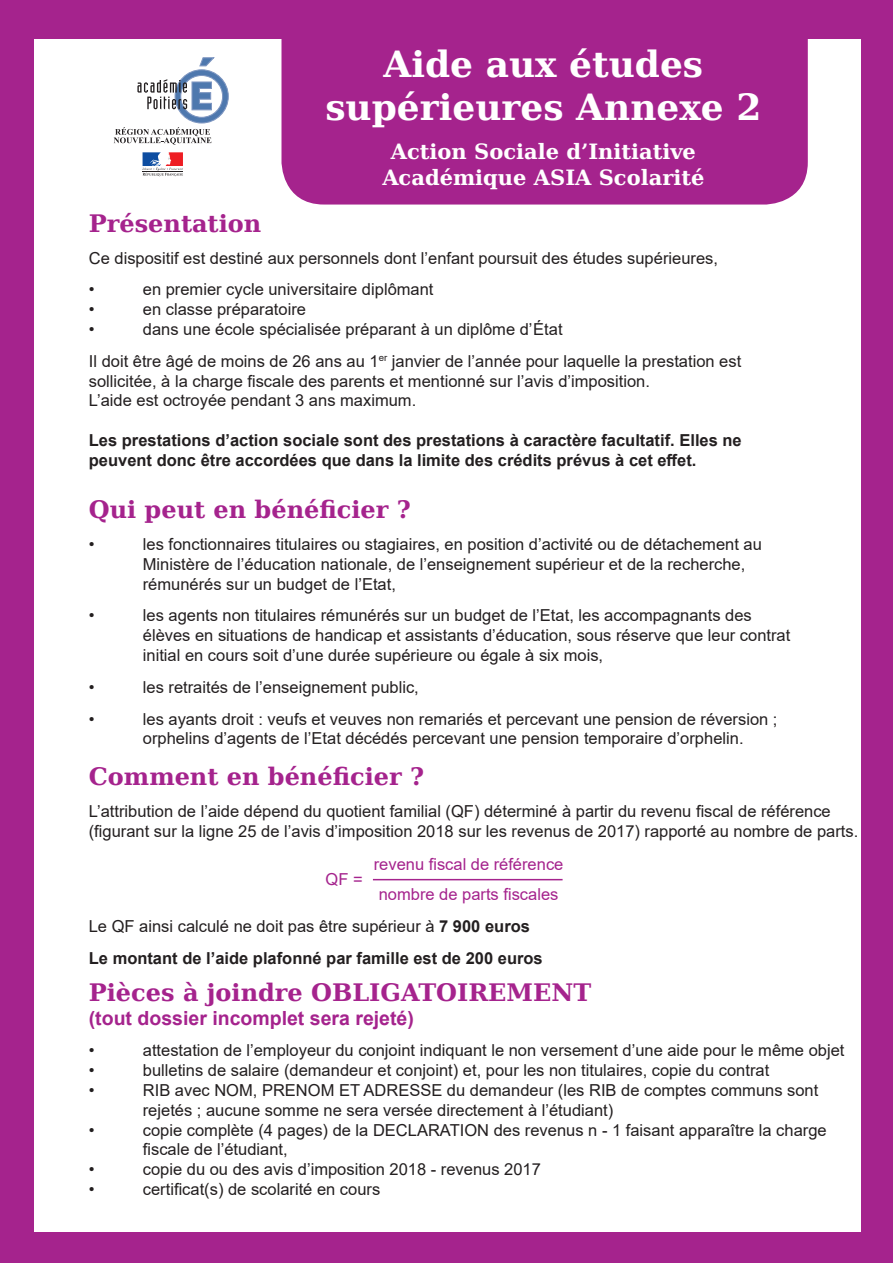
<style>
.page{position:relative;width:893px;height:1263px;background:#a5238d}
.page>*{position:absolute;margin:0;border:0;box-sizing:border-box;transform-origin:0 0}
.t1{font:700 36px/43.2px "DejaVu Serif";color:#fff;text-align:center}
.t2{font:700 24px "DejaVu Serif";color:#a5238d}
.t3{font:700 21px/25.2px "DejaVu Serif";color:#fff;text-align:center}
.t4{font:700 19.5px "Arial";color:#a5238d}
.t5{font:16.5px/19.8px "Arial";color:#231f20}
.t6{font:700 16.5px/19.8px "Arial";color:#231f20}
.t7{font:16.5px/30px "Arial";color:#a5238d;text-align:center}
.s1{font-weight:400}
</style>
<div class="page">
<div style="left:34px;top:40px;width:826px;height:1192px;background:#fff"></div>
<div style="left:281px;top:39px;width:527px;height:166px;background:#a5238d"></div>
<svg style="left:114px;top:57px;width:115px;height:88px"></svg>
<svg style="left:142px;top:152px;width:41px;height:24px"></svg>
<hr style="left:373px;top:879px;width:190px;height:1px;background:#a5238d">
<h1 class="t1" style="left:325px;top:41px;width:437px">Aide aux études supérieures Annexe 2</h1>
<p class="t3" style="left:382px;top:139px;width:324px">Action Sociale d’Initiative<br>Académique ASIA Scolarité</p>
<h2 class="t2" style="left:89px;top:204px;width:174px">Présentation</h2>
<p class="t5" style="left:89px;top:242px;width:631px;line-height:31.8px">Ce dispositif est destiné aux personnels dont l’enfant poursuit des études supérieures, •</p>
<p class="t5" style="left:143px;top:280px;width:292px">en premier cycle universitaire diplômant</p>
<p class="t5" style="left:89px;top:299px;width:7px">•</p>
<p class="t5" style="left:143px;top:299px;width:165px">en classe préparatoire</p>
<p class="t5" style="left:89px;top:319px;width:7px">•</p>
<p class="t5" style="left:89px;top:313px;width:654px;line-height:31.8px;text-indent:54px">dans une école spécialisée préparant à un diplôme d’État<br>Il doit être âgé de moins de 26 ans au 1<sup>er</sup> janvier de l’année pour laquelle la prestation est</p>
<p class="t5" style="left:89px;top:371px;width:563px">sollicitée, à la charge fiscale des parents et mentionné sur l’avis d’imposition.<br>L’aide est octroyée pendant 3 ans maximum.</p>
<p class="t6" style="left:89px;top:430px;width:654px">Les prestations d’action sociale sont des prestations à caractère facultatif. Elles ne peuvent donc être accordées que dans la limite des crédits prévus à cet effet.</p>
<h2 class="t2" style="left:89px;top:491px;width:324px">Qui peut en bénéficier ?</h2>
<p class="t5" style="left:89px;top:534px;width:7px">•</p>
<p class="t5" style="left:143px;top:534px;width:621px">les fonctionnaires titulaires ou stagiaires, en position d’activité ou de détachement au<br>Ministère de l’éducation nationale, de l’enseignement supérieur et de la recherche, rémunérés sur un budget de l’Etat,</p>
<p class="t5" style="left:89px;top:605px;width:7px">•</p>
<p class="t5" style="left:143px;top:605px;width:649px">les agents non titulaires rémunérés sur un budget de l’Etat, les accompagnants des élèves en situations de handicap et assistants d’éducation, sous réserve que leur contrat initial en cours soit d’une durée supérieure ou égale à six mois,</p>
<p class="t5" style="left:89px;top:677px;width:7px">•</p>
<p class="t5" style="left:143px;top:677px;width:278px">les retraités de l’enseignement public,</p>
<p class="t5" style="left:89px;top:709px;width:7px">•</p>
<p class="t5" style="left:143px;top:709px;width:636px">les ayants droit : veufs et veuves non remariés et percevant une pension de réversion ; orphelins d’agents de l’Etat décédés percevant une pension temporaire d’orphelin.</p>
<h2 class="t2" style="left:89px;top:758px;width:337px">Comment en bénéficier ?</h2>
<p class="t5" style="left:89px;top:801px;width:771px">L’attribution de l’aide dépend du quotient familial (QF) déterminé à partir du revenu fiscal de référence (figurant sur la ligne 25 de l’avis d’imposition 2018 sur les revenus de 2017) rapporté au nombre de parts.</p>
<p class="t7" style="left:326px;top:864px;width:39px">QF =</p>
<p class="t7" style="left:374px;top:849px;width:191px">revenu fiscal de référence nombre de parts fiscales</p>
<p class="t6" style="left:89px;top:910px;width:455px;line-height:31.8px"><span class="s1">Le QF ainsi calculé ne doit pas être supérieur à</span> 7 900 euros<br>Le montant de l’aide plafonné par famille est de 200 euros</p>
<h2 class="t2" style="left:89px;top:974px;width:504px">Pièces à joindre OBLIGATOIREMENT</h2>
<p class="t4" style="left:89px;top:1004px;width:327px">(tout dossier incomplet sera rejeté)</p>
<p class="t5" style="left:89px;top:1040px;width:7px">•</p>
<p class="t5" style="left:143px;top:1040px;width:703px">attestation de l’employeur du conjoint indiquant le non versement d’une aide pour le même objet</p>
<p class="t5" style="left:89px;top:1060px;width:7px">•</p>
<p class="t5" style="left:143px;top:1060px;width:628px">bulletins de salaire (demandeur et conjoint) et, pour les non titulaires, copie du contrat</p>
<p class="t5" style="left:89px;top:1080px;width:7px">•</p>
<p class="t5" style="left:143px;top:1080px;width:677px">RIB avec NOM, PRENOM ET ADRESSE du demandeur (les RIB de comptes communs sont rejetés ; aucune somme ne sera versée directement à l’étudiant)</p>
<p class="t5" style="left:89px;top:1120px;width:7px">•</p>
<p class="t5" style="left:143px;top:1120px;width:685px">copie complète (4 pages) de la DECLARATION des revenus n - 1 faisant apparaître la charge fiscale de l’étudiant,</p>
<p class="t5" style="left:89px;top:1159px;width:7px">•</p>
<p class="t5" style="left:143px;top:1159px;width:400px">copie du ou des avis d’imposition 2018 - revenus 2017</p>
<p class="t5" style="left:89px;top:1179px;width:7px">•</p>
<p class="t5" style="left:143px;top:1179px;width:239px">certificat(s) de scolarité en cours</p>
</div>
